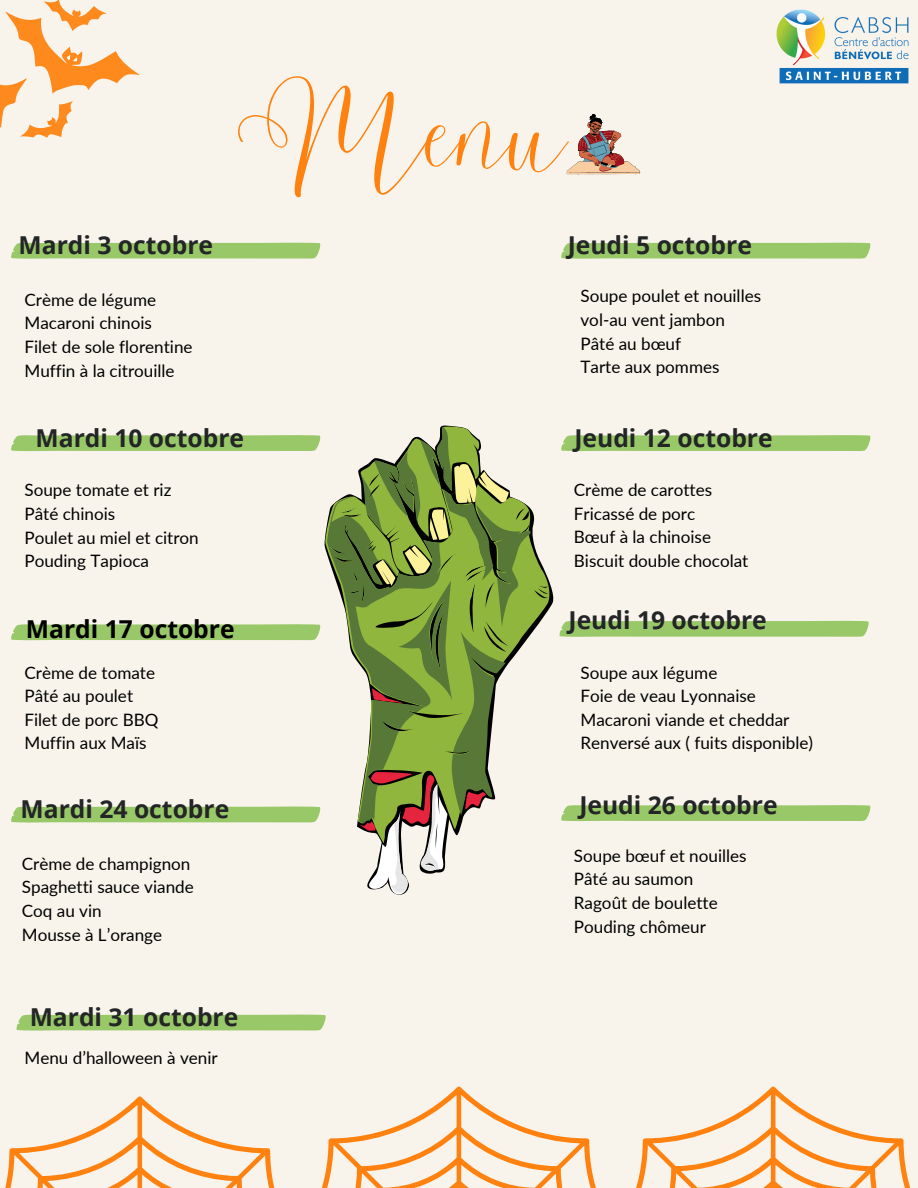
<style>
.page{position:relative;width:918px;height:1188px;background:#f8f4eb}
.page>*{position:absolute;margin:0;border:0;box-sizing:border-box;transform-origin:0 0}
.t1{font:90.75px "Malibu";color:#ff8210}
.t2{font:700 24.6px "Open Sans";color:#232526}
.t3{font:700 24.6px "Open Sans";color:#000}
.t4{font:17.1px "Lato";color:#000}
</style>
<div class="page">
<svg style="left:567px;top:114px;width:73px;height:60px"></svg>
<svg style="left:11px;top:242px;width:310px;height:17px;background:#a1cc74"></svg>
<svg style="left:11px;top:435px;width:310px;height:16px;background:#9cc96d"></svg>
<svg style="left:11px;top:624px;width:310px;height:16px;background:#9cc96d"></svg>
<svg style="left:11px;top:806px;width:310px;height:17px;background:#a1cc74"></svg>
<svg style="left:561px;top:242px;width:310px;height:17px;background:#a1cc74"></svg>
<svg style="left:561px;top:435px;width:310px;height:16px;background:#9cc96d"></svg>
<svg style="left:559px;top:620px;width:310px;height:17px;background:#a1cc74"></svg>
<svg style="left:561px;top:805px;width:310px;height:16px;background:#9cc96d"></svg>
<img style="left:776px;top:9px;width:133px;height:75px">
<svg style="left:16px;top:1014px;width:310px;height:17px;background:#a1cc74"></svg>
<svg style="left:0;top:0;width:140px;height:138px"></svg>
<svg style="left:5px;top:1086px;width:906px;height:102px"></svg>
<svg style="left:327px;top:426px;width:221px;height:469px"></svg>
<p class="t2" style="left:19px;top:228px;width:196px">Mardi 3 octobre</p>
<p class="t4" style="left:25px;top:289px;width:133px">Crème de légume</p>
<p class="t4" style="left:25px;top:313px;width:129px">Macaroni chinois</p>
<p class="t4" style="left:25px;top:336px;width:170px">Filet de sole florentine</p>
<p class="t4" style="left:25px;top:360px;width:152px">Muffin à la citrouille</p>
<p class="t1" style="left:238px;top:79px;width:330px">Menu</p>
<p class="t2" style="left:568px;top:228px;width:186px">Jeudi 5 octobre</p>
<p class="t4" style="left:581px;top:286px;width:182px">Soupe poulet et nouilles</p>
<p class="t4" style="left:581px;top:309px;width:146px">vol-au vent jambon</p>
<p class="t4" style="left:581px;top:333px;width:102px">Pâté au bœuf</p>
<p class="t4" style="left:581px;top:356px;width:141px">Tarte aux pommes</p>
<p class="t2" style="left:36px;top:421px;width:210px">Mardi 10 octobre</p>
<p class="t4" style="left:25px;top:479px;width:148px">Soupe tomate et riz</p>
<p class="t4" style="left:25px;top:503px;width:92px">Pâté chinois</p>
<p class="t4" style="left:25px;top:527px;width:176px">Poulet au miel et citron</p>
<p class="t4" style="left:25px;top:550px;width:126px">Pouding Tapioca</p>
<p class="t3" style="left:26px;top:612px;width:210px">Mardi 17 octobre</p>
<p class="t4" style="left:25px;top:662px;width:132px">Crème de tomate</p>
<p class="t4" style="left:25px;top:685px;width:110px">Pâté au poulet</p>
<p class="t4" style="left:25px;top:709px;width:136px">Filet de porc BBQ</p>
<p class="t4" style="left:25px;top:733px;width:124px">Muffin aux Maïs</p>
<p class="t2" style="left:21px;top:792px;width:210px">Mardi 24 octobre</p>
<p class="t4" style="left:22px;top:853px;width:170px">Crème de champignon</p>
<p class="t4" style="left:22px;top:877px;width:174px">Spaghetti sauce viande</p>
<p class="t4" style="left:22px;top:900px;width:81px">Coq au vin</p>
<p class="t4" style="left:22px;top:924px;width:142px">Mousse à L’orange</p>
<p class="t2" style="left:30px;top:1000px;width:210px">Mardi 31 octobre</p>
<p class="t4" style="left:25px;top:1047px;width:195px">Menu d’halloween à venir</p>
<p class="t2" style="left:574px;top:421px;width:200px">Jeudi 12 octobre</p>
<p class="t4" style="left:574px;top:479px;width:140px">Crème de carottes</p>
<p class="t4" style="left:574px;top:503px;width:123px">Fricassé de porc</p>
<p class="t4" style="left:574px;top:526px;width:139px">Bœuf à la chinoise</p>
<p class="t4" style="left:574px;top:550px;width:176px">Biscuit double chocolat</p>
<p class="t2" style="left:569px;top:603px;width:200px">Jeudi 19 octobre</p>
<p class="t4" style="left:581px;top:662px;width:138px">Soupe aux légume</p>
<p class="t4" style="left:581px;top:685px;width:177px">Foie de veau Lyonnaise</p>
<p class="t4" style="left:581px;top:709px;width:210px">Macaroni viande et cheddar</p>
<p class="t4" style="left:581px;top:733px;width:234px">Renversé aux ( fuits disponible)</p>
<p class="t2" style="left:579px;top:788px;width:200px">Jeudi 26 octobre</p>
<p class="t4" style="left:574px;top:845px;width:174px">Soupe bœuf et nouilles</p>
<p class="t4" style="left:574px;top:869px;width:121px">Pâté au saumon</p>
<p class="t4" style="left:574px;top:892px;width:145px">Ragoût de boulette</p>
<p class="t4" style="left:574px;top:916px;width:134px">Pouding chômeur</p>
</div>
